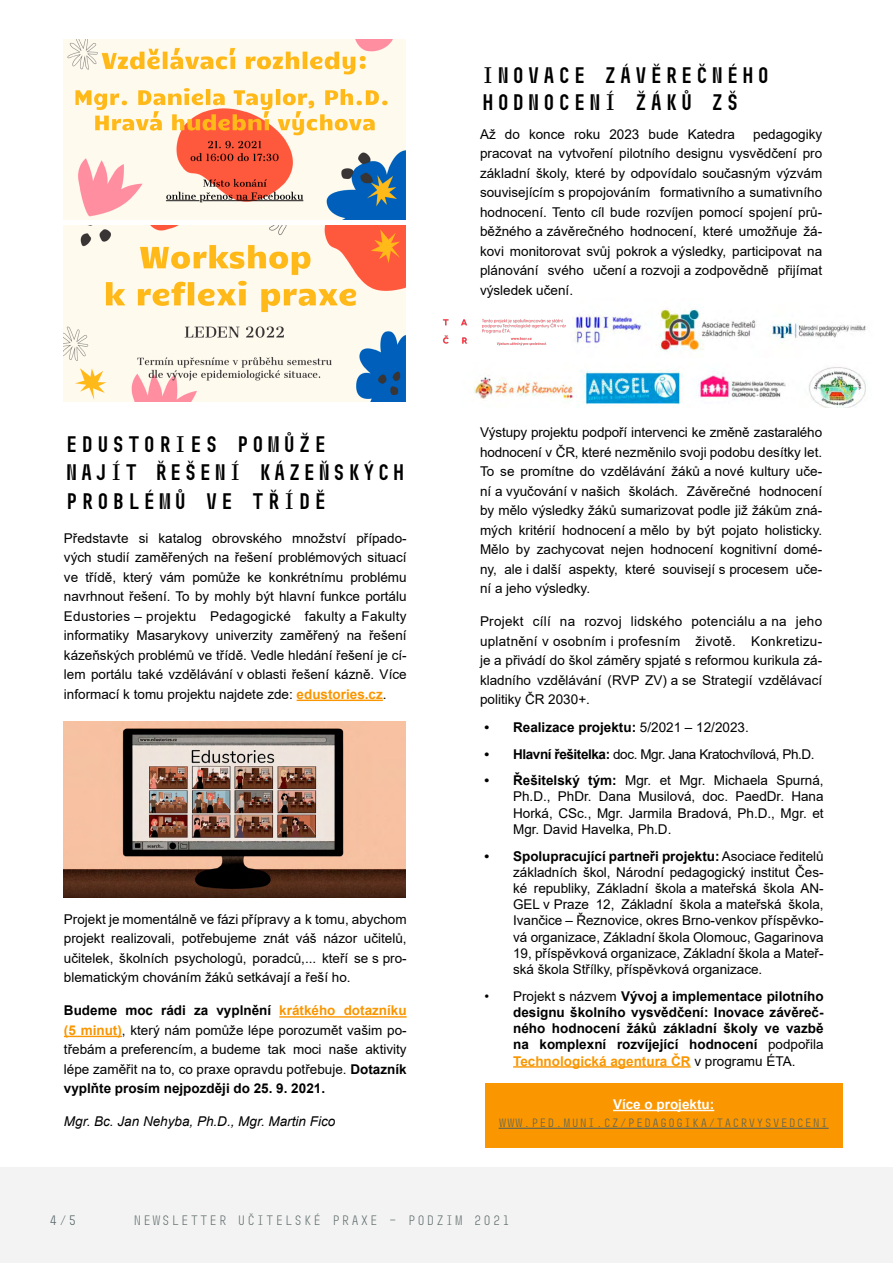
<style>
.page{position:relative;width:893px;height:1263px;background:#fff}
.page>*{position:absolute;margin:0;border:0;box-sizing:border-box;transform-origin:0 0}
.t1{font:700 22.5px/28.5px "Muni";letter-spacing:-.02em;color:#000}
.t2{font:13.65px "Muni";color:#5e6b6b}
.t3{font:13.65px "Muni";color:#4d5f5f}
.t4{font:13.5px/19.5px "Arial";color:#000;text-align:justify}
.t5{font:700 13.5px/16.2px "Arial";color:#000;text-align:justify}
.t6{font:13.5px "Arial";letter-spacing:-.03em;color:#000}
.t7{font:italic 13.5px "Arial";color:#000}
.t8{font:700 13.5px "Arial";color:#fff}
.t9{font:12px "Muni";letter-spacing:-.03em;color:#4d5f5f}
.s1{font-weight:700;color:#f99600}
.s2{font-weight:700}
.s3{font-weight:400}
.s4{color:#f99600}
</style>
<div class="page">
<div style="left:0;top:1167px;width:893px;height:96px;background:#f3f3f3"></div>
<hr style="left:297px;top:700px;width:86px;height:1px;background:#f99600">
<img style="left:63px;top:722px;width:343px;height:175px">
<hr style="left:513px;top:1066px;width:178px;height:2px;background:#f99600">
<img style="left:64px;top:225px;width:342px;height:177px">
<img style="left:64px;top:40px;width:342px;height:180px">
<hr style="left:279px;top:1016px;width:128px;height:2px;background:#f99600">
<hr style="left:64px;top:1036px;width:58px;height:1px;background:#f99600">
<img style="left:443px;top:319px;width:123px;height:27px">
<img style="left:474px;top:367px;width:392px;height:40px">
<img style="left:572px;top:309px;width:294px;height:42px">
<div style="left:485px;top:1083px;width:358px;height:64px;background:#f99600"></div>
<hr style="left:613px;top:1110px;width:101px;height:1px;background:#fff">
<hr style="left:499px;top:1128px;width:330px;height:1px;background:#4d5f5f">
<h1 class="t1" style="left:64px;top:429px;width:344px">EDUSTORIES POMŮŽE<br>NAJÍT ŘEŠENÍ KÁZEŇSKÝCH<br>PROBLÉMŮ VE TŘÍDĚ</h1>
<p class="t4" style="left:64px;top:528px;width:344px">Představte si katalog obrovského množství případo&shy;vých studií zaměřených na řešení problémových situací ve třídě, který vám pomůže ke konkrétnímu problému navrhnout řešení. To by mohly být hlavní funkce portálu Edustories – projektu Pedagogické fakulty a Fakulty informatiky Masarykovy univerzity zaměřený na řešení kázeňských problémů ve třídě. Vedle hledání řešení je cí&shy;lem portálu také vzdělávání v oblasti řešení kázně. Více informací k tomu projektu najdete zde: <span class="s1">edustories.cz</span>.</p>
<p class="t4" style="left:64px;top:909px;width:344px">Projekt je momentálně ve fázi přípravy a k tomu, abychom projekt realizovali, potřebujeme znát váš názor učitelů, učitelek, školních psychologů, poradců,... kteří se s pro&shy;blematickým chováním žáků setkávají a řeší ho.</p>
<p class="t4" style="left:64px;top:1001px;width:344px"><span class="s2">Budeme moc rádi za vyplnění</span> <span class="s1">krátkého dotazníku (5 minut)</span>, který nám pomůže lépe porozumět vašim po&shy;třebám a preferencím, a budeme tak moci naše aktivity lépe zaměřit na to, co praxe opravdu potřebuje. <span class="s2">Dotazník vyplňte prosím nejpozději do 25. 9. 2021.</span></p>
<p class="t7" style="left:64px;top:1113px;width:273px">Mgr. Bc. Jan Nehyba, Ph.D., Mgr. Martin Fico</p>
<h1 class="t1" style="left:480px;top:61px;width:293px;line-height:27px">INOVACE ZÁVĚREČNÉHO<br>HODNOCENÍ ŽÁKŮ ZŠ</h1>
<p class="t4" style="left:480px;top:124px;width:256px">Až do konce roku 2023 bude Katedra</p>
<p class="t4" style="left:480px;top:124px;width:344px;text-indent:273px">pedagogiky pracovat na vytvoření pilotního designu vysvědčení pro základní školy, které by odpovídalo současným výzvám souvisejícím s propojováním formativního a sumativního hodnocení. Tento cíl bude rozvíjen pomocí spojení prů&shy;běžného a závěrečného hodnocení, které umožňuje žá&shy;kovi monitorovat svůj pokrok a výsledky, participovat na plánování svého učení a rozvoji a zodpovědně přijímat výsledek učení.</p>
<p class="t4" style="left:480px;top:423px;width:344px">Výstupy projektu podpoří intervenci ke změně zastaralého hodnocení v ČR, které nezměnilo svoji podobu desítky let.<br>To se promítne do vzdělávání žáků a nové kultury uče&shy;ní a vyučování v našich školách. Závěrečné hodnocení by mělo výsledky žáků sumarizovat podle již žákům zná&shy;mých kritérií hodnocení a mělo by být pojato holisticky.<br>Mělo by zachycovat nejen hodnocení kognitivní domé&shy;ny, ale i další aspekty, které souvisejí s procesem uče&shy;ní a jeho výsledky.</p>
<p class="t4" style="left:480px;top:612px;width:344px">Projekt cílí na rozvoj lidského potenciálu a na jeho uplatnění v osobním i profesním životě. Konkretizu&shy;je a přivádí do škol záměry spjaté s reformou kurikula zá&shy;kladního vzdělávání (RVP ZV) a se Strategií vzdělávací politiky ČR 2030+.</p>
<p class="t5" style="left:485px;top:719px;width:266px">• Realizace projektu: <span class="s3">5/2021 – 12/2023.</span></p>
<p class="t6" style="left:485px;top:744px;width:332px"><span class="s2">• Hlavní řešitelka:</span> doc. Mgr. Jana Kratochvílová, Ph.D.</p>
<p class="t4" style="left:513px;top:772px;width:312px;line-height:16.2px;text-indent:-28px"><span class="s2">• Řešitelský tým:</span> Mgr. et Mgr. Michaela Spurná, Ph.D., PhDr. Dana Musilová, doc. PaedDr. Hana Horká, CSc., Mgr. Jarmila Bradová, Ph.D., Mgr. et Mgr. David Havelka, Ph.D.</p>
<p class="t4" style="left:513px;top:848px;width:312px;line-height:16.2px;text-indent:-28px"><span class="s2">• Spolupracující partneři projektu:</span> Asociace ředitelů základních škol, Národní pedagogický institut Čes&shy;ké republiky, Základní škola a mateřská škola AN-GEL v Praze 12, Základní škola a mateřská škola, Ivančice – Řeznovice, okres Brno-venkov příspěvko&shy;vá organizace, Základní škola Olomouc, Gagarinova 19, příspěvková organizace, Základní škola a Mateř&shy;ská škola Střílky, příspěvková organizace.</p>
<p class="t5" style="left:513px;top:988px;width:312px;text-indent:-28px"><span class="s3">• Projekt s názvem</span> Vývoj a implementace pilotního designu školního vysvědčení: Inovace závěreč&shy;ného hodnocení žáků základní školy ve vazbě na komplexní rozvíjející hodnocení <span class="s3">podpořila </span><span class="s4">Technologická agentura ČR</span> <span class="s3">v programu ÉTA.</span></p>
<p class="t8" style="left:613px;top:1095px;width:103px">Více o projektu:</p>
<p class="t9" style="left:499px;top:1116px;width:331px">WWW.PED.MUNI.CZ/PEDAGOGIKA/TACRVYSVEDCENI</p>
<p class="t3" style="left:49px;top:1213px;width:30px">4/5</p>
<p class="t2" style="left:133px;top:1213px;width:380px">NEWSLETTER UČITELSKÉ PRAXE – PODZIM 2021</p>
</div>
